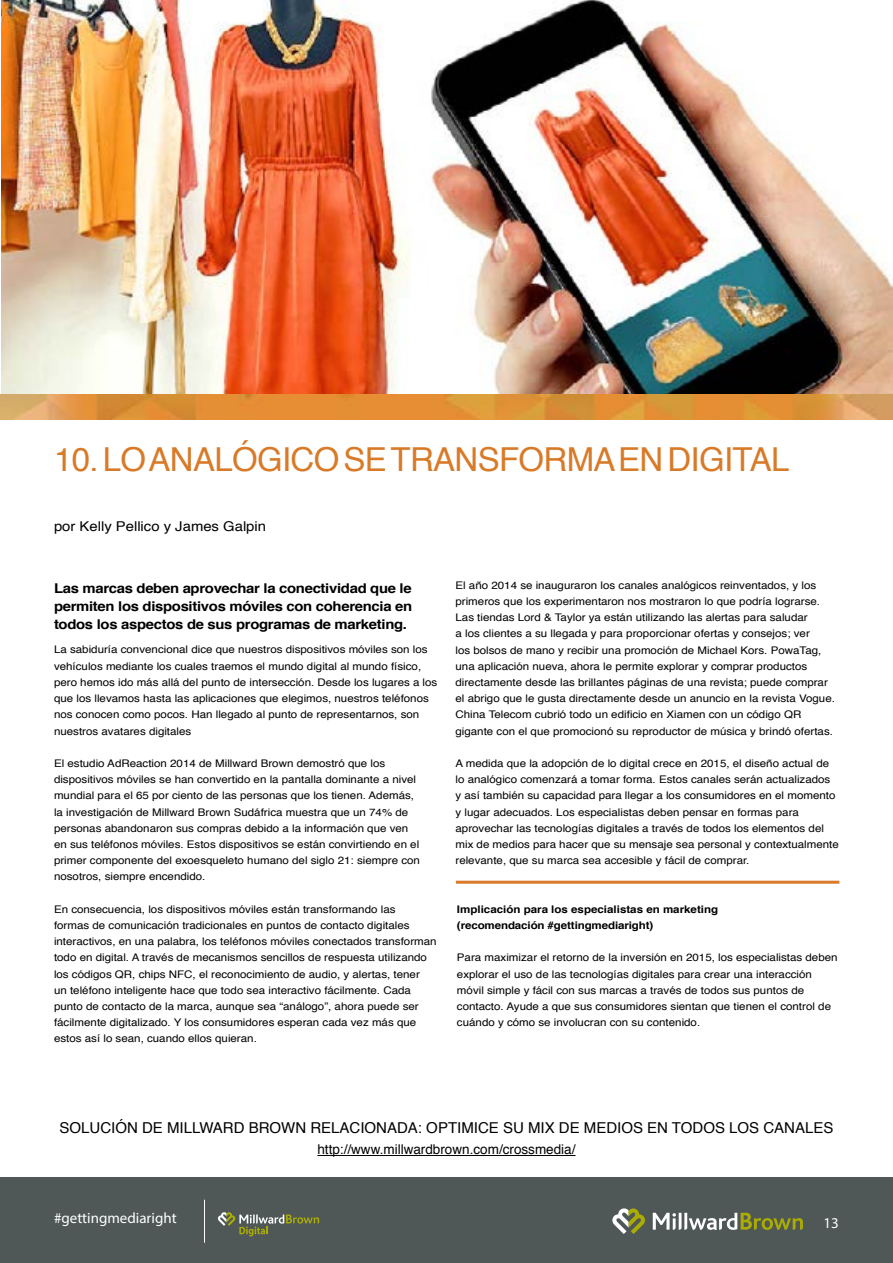
<style>
.page{position:relative;width:893px;height:1263px;background:#fff}
.page>*{position:absolute;margin:0;border:0;box-sizing:border-box;transform-origin:0 0}
.t1{font:33px "Helvetica";letter-spacing:-.02em;color:#d87a28}
.t2{font:15px "Helvetica";color:#000}
.t3{font:15px "Myriad Pro";color:#fff}
.t4{font:700 13.5px/18px "Helvetica";letter-spacing:-.02em;color:#000;text-align:justify;scale:1.1 1}
.t5{font:13.5px "Helvetica";color:#000}
.t6{font:13.5px "Helvetica";color:#000;scale:1.1 1}
.t7{font:10.5px/16.2px "Helvetica";color:#000;scale:1.1 1}
.t8{font:700 10.5px/16.2px "Helvetica";color:#000;scale:1.1 1}
</style>
<div class="page">
<div style="left:0;top:1178px;width:893px;height:85px;background:#4f5757"></div>
<svg style="left:612px;top:1208px;width:33px;height:26px"></svg>
<svg style="left:653px;top:1213px;width:150px;height:17px"></svg>
<hr style="left:204px;top:1200px;width:1px;height:43px;background:#fff">
<svg style="left:218px;top:1212px;width:101px;height:24px"></svg>
<hr style="left:317px;top:1155px;width:258px;height:1px;background:#000">
<img style="left:2px;top:0;width:891px;height:414px">
<img style="left:0;top:394px;width:892px;height:26px">
<hr style="left:456px;top:881px;width:383px;height:3px;background:#d87a28">
<h1 class="t1" style="left:54px;top:434px;width:737px">10. LO ANALÓG ICO SE TRANSFORMA EN DIGITAL</h1>
<p class="t6" style="left:54px;top:516px;width:194px">por Kelly Pellico y James Galpin</p>
<p class="t4" style="left:54px;top:579px;width:327px">Las marcas deben aprovechar la conectividad que le permiten los dispositivos móviles con coherencia en todos los aspectos de sus programas de marketing.</p>
<p class="t7" style="left:54px;top:642px;width:350px">La sabiduría convencional dice que nuestros dispositivos móviles son los vehículos mediante los cuales traemos el mundo digital al mundo físico, pero hemos ido más allá del punto de intersección. Desde los lugares a los que los llevamos hasta las aplicaciones que elegimos, nuestros teléfonos nos conocen como pocos. Han llegado al punto de representarnos, son nuestros avatares digitales</p>
<p class="t7" style="left:54px;top:755px;width:334px">El estudio AdReaction 2014 de Millward Brown demostró que los dispositivos móviles se han convertido en la pantalla dominante a nivel mundial para el 65 por ciento de las personas que los tienen. Además, la investigación de Millward Brown Sudáfrica muestra que un 74% de personas abandonaron sus compras debido a la información que ven en sus teléfonos móviles. Estos dispositivos se están convirtiendo en el primer componente del exoesqueleto humano del siglo 21: siempre con nosotros, siempre encendido.</p>
<p class="t7" style="left:54px;top:901px;width:349px">En consecuencia, los dispositivos móviles están transformando las<br>formas de comunicación tradicionales en puntos de contacto digitales interactivos, en una palabra, los teléfonos móviles conectados transforman todo en digital. A través de mecanismos sencillos de respuesta utilizando los códigos QR, chips NFC, el reconocimiento de audio, y alertas, tener<br>un teléfono inteligente hace que todo sea interactivo fácilmente. Cada punto de contacto de la marca, aunque sea “análogo”, ahora puede ser fácilmente digitalizado. Y los consumidores esperan cada vez más que estos así lo sean, cuando ellos quieran.</p>
<p class="t7" style="left:455px;top:577px;width:346px">El año 2014 se inauguraron los canales analógicos reinventados, y los primeros que los experimentaron nos mostraron lo que podría lograrse.<br>Las tiendas Lord &amp; Taylor ya están utilizando las alertas para saludar<br>a los clientes a su llegada y para proporcionar ofertas y consejos; ver<br>los bolsos de mano y recibir una promoción de Michael Kors. PowaTag, una aplicación nueva, ahora le permite explorar y comprar productos directamente desde las brillantes páginas de una revista; puede comprar el abrigo que le gusta directamente desde un anuncio en la revista Vogue.<br>China Telecom cubrió todo un edificio en Xiamen con un código QR gigante con el que promocionó su reproductor de música y brindó ofertas.</p>
<p class="t7" style="left:455px;top:755px;width:350px">A medida que la adopción de lo digital crece en 2015, el diseño actual de lo analógico comenzará a tomar forma. Estos canales serán actualizados<br>y así también su capacidad para llegar a los consumidores en el momento y lugar adecuados. Los especialistas deben pensar en formas para aprovechar las tecnologías digitales a través de todos los elementos del mix de medios para hacer que su mensaje sea personal y contextualmente relevante, que su marca sea accesible y fácil de comprar.</p>
<p class="t8" style="left:457px;top:901px;width:239px">Implicación para los especialistas en marketing (recomendación #gettingmediaright)</p>
<p class="t7" style="left:457px;top:950px;width:348px">Para maximizar el retorno de la inversión en 2015, los especialistas deben explorar el uso de las tecnologías digitales para crear una interacción móvil simple y fácil con sus marcas a través de todos sus puntos de contacto. Ayude a que sus consumidores sientan que tienen el control de cuándo y cómo se involucran con su contenido.</p>
<h2 class="t2" style="left:60px;top:1117px;width:775px">SOLUCIÓN DE MILLWARD BROWN RELACIONADA: OPTIMICE SU MIX DE MEDIOS EN TODOS LOS CANALES</h2>
<p class="t5" style="left:317px;top:1139px;width:260px">http://www.millwardbrown.com/crossmedia/</p>
<h2 class="t3" style="left:54px;top:1209px;width:124px">#gettingmediaright</h2>
<h2 class="t3" style="left:824px;top:1213px;width:17px">13</h2>
</div>
